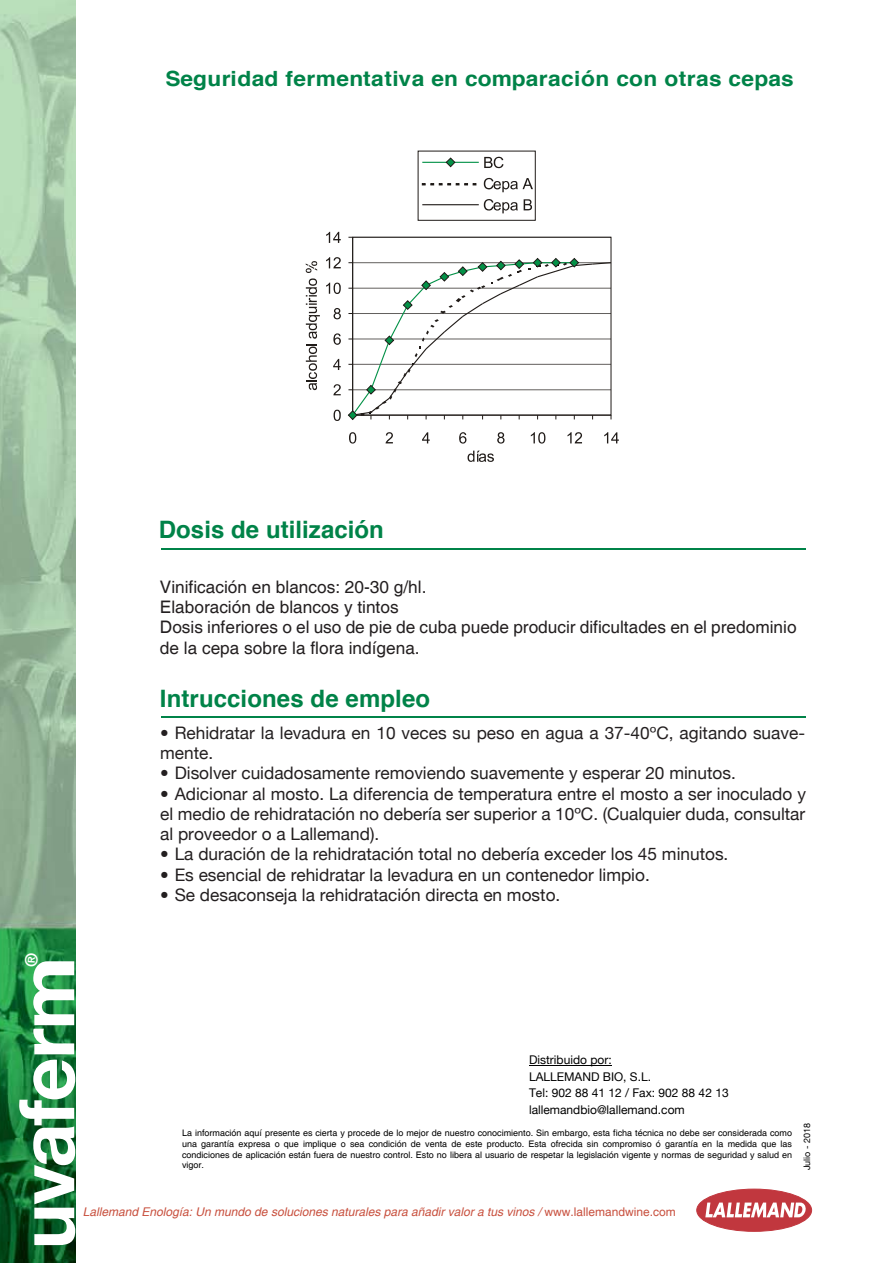
<style>
.page{position:relative;width:893px;height:1263px;background:#fff}
.page>*{position:absolute;margin:0;border:0;box-sizing:border-box;transform-origin:0 0}
.t1{font:700 24px "Helvetica";letter-spacing:.005em;color:#008348}
.t2{font:700 21px "Helvetica";letter-spacing:.02em;color:#008348;scale:1.08 1}
.t3{font:17.25px/20.2px "Helvetica Neue";color:#231f20}
.t4{font:17.25px/20.2px "Helvetica";color:#231f20}
.t5{font:italic 12px "Helvetica";color:#c8503e}
.t6{font:12px/16.8px "Helvetica Neue";color:#000}
.t7{font:9px/10.8px "Helvetica";color:#000;text-align:justify}
.t8{font:9px "Helvetica Neue";color:#000}
.s1{font-style:normal}
</style>
<div class="page">
<img style="left:0;top:0;width:75px;height:1263px">
<div style="left:697px;top:1189px;width:115px;height:42px;background:#c1373e;border-radius:50%"></div>
<div style="left:697px;top:1189px;width:115px;height:42px;border:1px solid #c1373e;border-radius:50%"></div>
<svg style="left:705px;top:1202px;width:101px;height:15px"></svg>
<hr style="left:161px;top:548px;width:645px;height:1px;background:#008348">
<hr style="left:161px;top:717px;width:645px;height:1px;background:#008348">
<hr style="left:352px;top:237px;width:1px;height:178px;background:#201b18">
<svg style="left:347px;top:257px;width:265px;height:163px"></svg>
<svg style="left:334px;top:410px;width:7px;height:11px"></svg>
<svg style="left:333px;top:384px;width:8px;height:11px"></svg>
<svg style="left:333px;top:359px;width:8px;height:11px"></svg>
<svg style="left:333px;top:333px;width:8px;height:12px"></svg>
<svg style="left:334px;top:308px;width:7px;height:11px"></svg>
<svg style="left:326px;top:283px;width:15px;height:11px"></svg>
<svg style="left:326px;top:257px;width:15px;height:11px"></svg>
<svg style="left:326px;top:232px;width:15px;height:11px"></svg>
<svg style="left:349px;top:432px;width:7px;height:12px"></svg>
<svg style="left:386px;top:432px;width:7px;height:11px"></svg>
<svg style="left:422px;top:432px;width:8px;height:11px"></svg>
<svg style="left:459px;top:432px;width:7px;height:12px"></svg>
<svg style="left:497px;top:432px;width:7px;height:12px"></svg>
<svg style="left:531px;top:432px;width:14px;height:12px"></svg>
<svg style="left:567px;top:432px;width:15px;height:11px"></svg>
<svg style="left:604px;top:432px;width:15px;height:11px"></svg>
<svg style="left:468px;top:451px;width:26px;height:11px"></svg>
<hr style="left:422px;top:162px;width:57px;height:1px;background:#039147">
<svg style="left:445px;top:157px;width:11px;height:11px"></svg>
<svg style="left:484px;top:157px;width:20px;height:11px"></svg>
<svg style="left:431px;top:183px;width:11px;height:2px"></svg>
<svg style="left:448px;top:183px;width:11px;height:2px"></svg>
<svg style="left:465px;top:183px;width:11px;height:2px"></svg>
<svg style="left:484px;top:178px;width:49px;height:14px"></svg>
<hr style="left:422px;top:204px;width:57px;height:1px;background:#201b18">
<svg style="left:484px;top:199px;width:34px;height:14px"></svg>
<svg style="left:524px;top:199px;width:8px;height:11px"></svg>
<svg style="left:306px;top:261px;width:14px;height:129px"></svg>
<hr style="left:529px;top:1065px;width:83px;height:1px;background:#000">
<svg style="left:19px;top:953px;width:56px;height:292px"></svg>
<p class="t2" style="left:165px;top:61px;width:583px">Seguridad fermentativa en comparación con otras cepas</p>
<p class="t1" style="left:159px;top:510px;width:226px">Dosis de utilización</p>
<p class="t4" style="left:160px;top:577px;width:638px">Vinificación en blancos: 20-30 g/hl.<br>Elaboración de blancos y tintos<br>Dosis inferiores o el uso de pie de cuba puede producir dificultades en el predominio de la cepa sobre la flora indígena.</p>
<p class="t1" style="left:160px;top:679px;width:272px">Intrucciones de empleo</p>
<p class="t3" style="left:160px;top:722px;width:646px">• Rehidratar la levadura en 10 veces su peso en agua a 37-40ºC, agitando suave&shy;mente.</p>
<p class="t3" style="left:160px;top:763px;width:577px">• Disolver cuidadosamente removiendo suavemente y esperar 20 minutos.</p>
<p class="t3" style="left:160px;top:783px;width:647px;text-align:justify">• Adicionar al mosto. La diferencia de temperatura entre el mosto a ser inoculado y el medio de rehidratación no debería ser superior a 10ºC. (Cualquier duda, consultar al proveedor o a Lallemand).</p>
<p class="t3" style="left:160px;top:844px;width:570px">• La duración de la rehidratación total no debería exceder los 45 minutos.</p>
<p class="t3" style="left:160px;top:864px;width:491px">• Es esencial de rehidratar la levadura en un contenedor limpio.</p>
<p class="t3" style="left:160px;top:884px;width:402px">• Se desaconseja la rehidratación directa en mosto.</p>
<p class="t6" style="left:529px;top:1051px;width:201px">Distribuido por:<br>LALLEMAND BIO, S.L.<br>Tel: 902 88 41 12 / Fax: 902 88 42 13 lallemandbio@lallemand.com</p>
<p class="t7" style="left:182px;top:1128px;width:612px">La información aquí presente es cierta y procede de lo mejor de nuestro conocimiento. Sin embargo, esta ficha técnica no debe ser considerada como una garantía expresa o que implique o sea condición de venta de este producto. Esta ofrecida sin compromiso ó garantía en la medida que las condiciones de aplicación están fuera de nuestro control. Esto no libera al usuario de respetar la legislación vigente y normas de seguridad y salud en vigor.</p>
<p class="t8" style="left:802px;top:1170px;width:49px;rotate:-90deg">Julio - 2018</p>
<p class="t5" style="left:83px;top:1204px;width:594px">Lallemand Enología: Un mundo de soluciones naturales para añadir valor a tus vinos / <span class="s1">www.lallemandwine.com</span></p>
</div>
